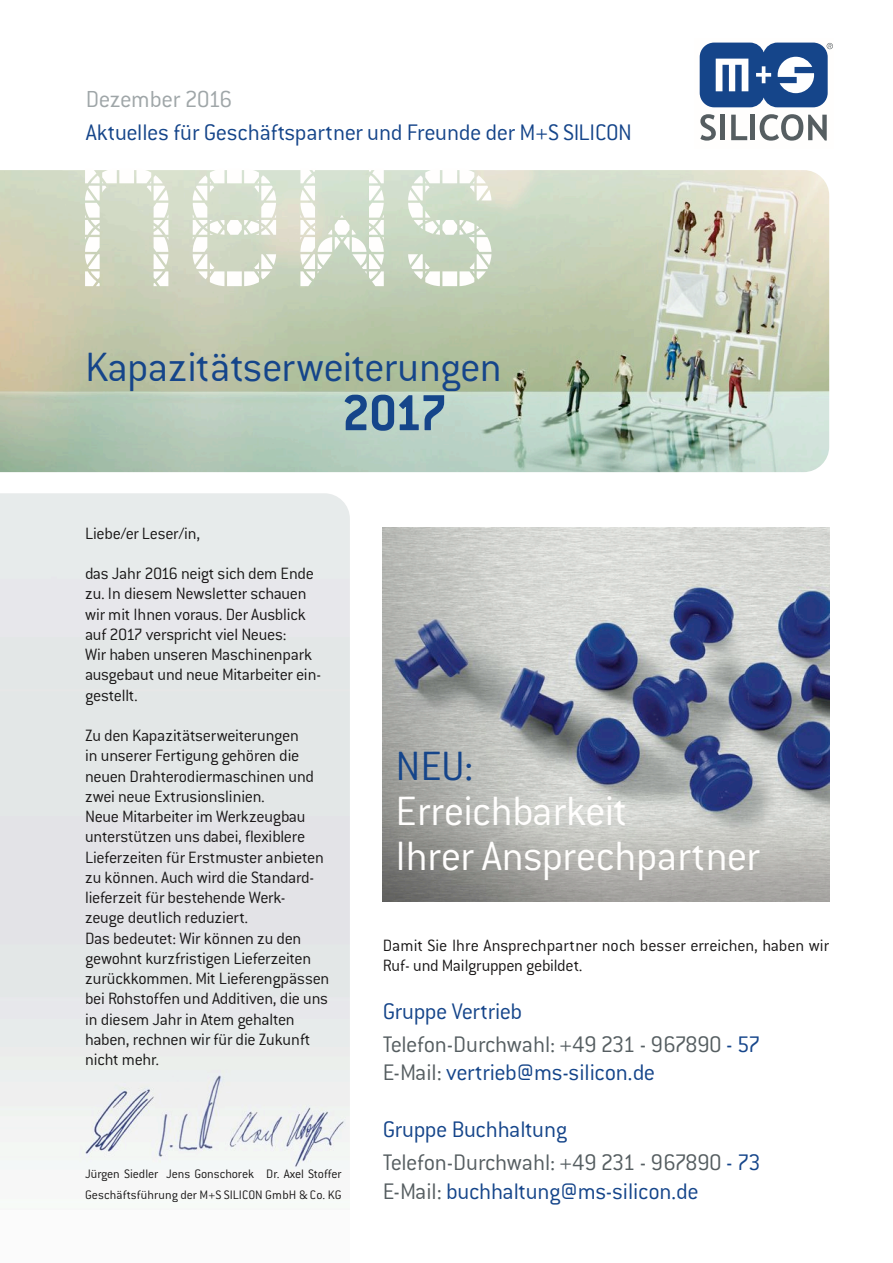
<style>
.page{position:relative;width:893px;height:1263px;background:#fff}
.page>*{position:absolute;margin:0;border:0;box-sizing:border-box;transform-origin:0 0}
.t1{font:168px "Close Call AM";color:#fffefd}
.t2{font:700 55.5px "Conduit ITC";color:#15458a}
.t3{font:300 45px/45px "Conduit ITC";letter-spacing:-.01em;color:#fffefd}
.t4{font:300 45px "Conduit ITC";letter-spacing:-.015em;color:#15458a}
.t5{font:300 25.5px "Conduit ITC";letter-spacing:-.025em;color:#9fa6a8}
.t6{font:300 24.75px "Conduit ITC";letter-spacing:-.015em;color:#15458a}
.t7{font:300 24.75px/32.7px "Conduit ITC";letter-spacing:-.02em;color:#565e61}
.t8{font:300 18px/20.2px "Conduit ITC";letter-spacing:-.015em;color:#1a1818}
.t9{font:300 13.5px/20.2px "Conduit ITC";letter-spacing:-.005em;color:#1a1818}
.s1{color:#15458a}
.s2{color:#565e61}
</style>
<div class="page">
<img style="left:0;top:170px;width:829px;height:302px">
<svg style="left:700px;top:114px;width:16px;height:27px"></svg>
<hr style="left:721px;top:115px;width:4px;height:25px;background:#565e61">
<svg style="left:731px;top:115px;width:16px;height:25px"></svg>
<hr style="left:751px;top:115px;width:4px;height:25px;background:#565e61">
<svg style="left:760px;top:114px;width:67px;height:27px"></svg>
<svg style="left:700px;top:43px;width:133px;height:64px"></svg>
<img style="left:0;top:493px;width:350px;height:681px">
<img style="left:383px;top:527px;width:446px;height:375px">
<h3 class="t5" style="left:86px;top:86px;width:148px">Dezember 2016</h3>
<h3 class="t6" style="left:86px;top:119px;width:548px">Aktuelles für Geschäftspartner und Freunde der M+S SILICON</h3>
<h1 class="t1" style="left:85px;top:130px;width:432px">NEWS</h1>
<h3 class="t4" style="left:85px;top:342px;width:418px">Kapazitätserweiterungen</h3>
<h2 class="t2" style="left:342px;top:380px;width:107px">2017</h2>
<p class="t8" style="left:85px;top:523px;width:117px">Liebe/er Leser/in,</p>
<p class="t8" style="left:85px;top:563px;width:237px">das Jahr 2016 neigt sich dem Ende zu. In diesem Newsletter schauen wir mit Ihnen voraus. Der Ausblick auf 2017 verspricht viel Neues:<br>Wir haben unseren Maschinenpark ausgebaut und neue Mitarbeiter ein&shy;gestellt.</p>
<p class="t8" style="left:85px;top:725px;width:246px">Zu den Kapazitätserweiterungen<br>in unserer Fertigung gehören die neuen Drahterodiermaschinen und zwei neue Extrusionslinien.<br>Neue Mitarbeiter im Werkzeugbau unterstützen uns dabei, flexiblere<br>Lieferzeiten für Erstmuster anbieten zu können. Auch wird die Standard&shy;lieferzeit für bestehende Werk&shy;zeuge deutlich reduziert.<br>Das bedeutet: Wir können zu den gewohnt kurzfristigen Lieferzeiten zurückkommen. Mit Lieferengpässen bei Rohstoffen und Additiven, die uns in diesem Jahr in Atem gehalten haben, rechnen wir für die Zukunft nicht mehr.</p>
<p class="t9" style="left:85px;top:1164px;width:258px">Jürgen Siedler Jens Gonschorek Dr. Axel Stoffer<br>Geschäftsführung der M+S SILICON GmbH &amp; Co. KG</p>
<h3 class="t4" style="left:395px;top:741px;width:80px">NEU:</h3>
<h3 class="t3" style="left:395px;top:789px;width:366px">Erreichbarkeit<br>Ihrer Ansprechpartner</h3>
<p class="t8" style="left:383px;top:935px;width:448px">Damit Sie Ihre Ansprechpartner noch besser erreichen, haben wir<br>Ruf- und Mailgruppen gebildet.</p>
<h3 class="t7" style="left:383px;top:995px;width:379px"><span class="s1">Gruppe Vertrieb<br></span>Telefon-Durchwahl: +49 231 - 967890 <span class="s1">- 57</span></h3>
<h3 class="t6" style="left:383px;top:1059px;width:274px"><span class="s2">E-Mail:</span> vertrieb@ms-silicon.de</h3>
<h3 class="t7" style="left:383px;top:1113px;width:379px"><span class="s1">Gruppe Buchhaltung<br></span>Telefon-Durchwahl: +49 231 - 967890 <span class="s1">- 73</span></h3>
<h3 class="t6" style="left:383px;top:1177px;width:318px"><span class="s2">E-Mail:</span> buchhaltung@ms-silicon.de</h3>
</div>
